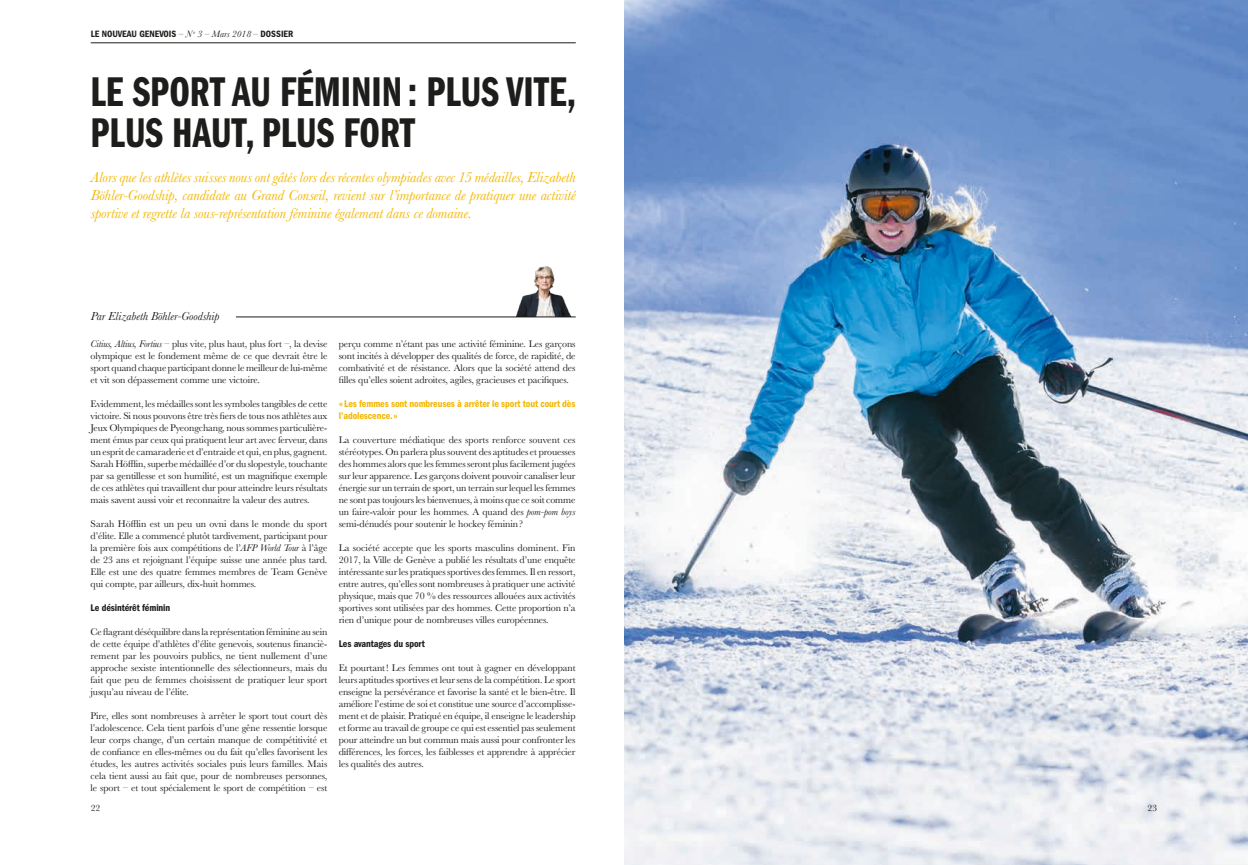
<style>
.page{position:relative;width:1248px;height:865px;background:#fff}
.page>*{position:absolute;margin:0;border:0;box-sizing:border-box;transform-origin:0 0}
.t1{font:43px/41px "ITC Franklin Gothic Std Dm Cp";color:#1d1d1b}
.t2{font:italic 15px/18px "Baskerville";letter-spacing:-.005em;color:#f3b700;text-align:justify}
.t3{font:italic 12px "Baskerville";color:#1d1d1b}
.t4{font:10px/12px "Baskerville";letter-spacing:-.01em;color:#1d1d1b;text-align:justify}
.t5{font:10px/12px "ITC Franklin Gothic Std Dm Cd";letter-spacing:-.01em;color:#f3b700}
.t6{font:10px "ITC Franklin Gothic Std Dm Cd";letter-spacing:-.01em;color:#1d1d1b}
.t7{font:9.5px "ITC Franklin Gothic Std Dm Cd";color:#1d1d1b}
.t8{font:9.5px "Baskerville";color:#1d1d1b}
.s1{font-family:"Baskerville";font-style:italic}
.s2{font-style:italic}
</style>
<div class="page">
<hr style="left:91px;top:43px;width:484px;height:1px;background:#1d1d1b">
<img style="left:624px;top:0;width:623px;height:865px">
<img style="left:511px;top:266px;width:65px;height:51px">
<hr style="left:236px;top:317px;width:339px;height:1px;background:#1d1d1b">
<p class="t7" style="left:91px;top:29px;width:204px">LE NOUVEAU GENEVOIS <span class="s1">– N</span><sup>o</sup> <span class="s1">3 – Mars 2018 –</span> DOSSIER</p>
<h1 class="t1" style="left:91px;top:72px;width:487px">LE SPORT AU FÉMININ : PLUS VITE,<br>PLUS HAUT, PLUS FORT</h1>
<p class="t2" style="left:91px;top:168px;width:486px">Alors que les athlètes suisses nous ont gâtés lors des récentes olympiades avec 15 médailles, Elizabeth Böhler-Goodship, candidate au Grand Conseil, revient sur l’importance de pratiquer une activité sportive et regrette la sous-représentation féminine également dans ce domaine.</p>
<p class="t3" style="left:91px;top:308px;width:130px">Par Elizabeth Böhler-Goodship</p>
<p class="t4" style="left:91px;top:338px;width:238px"><span class="s2">Citius, Altius, Fortius</span> – plus vite, plus haut, plus fort –, la devise olympique est le fondement même de ce que devrait être le sport quand chaque participant donne le meilleur de lui-même et vit son dépassement comme une victoire.</p>
<p class="t4" style="left:91px;top:398px;width:238px">Evidemment, les médailles sont les symboles tangibles de cette victoire. Si nous pouvons être très fiers de tous nos athlètes aux Jeux Olympiques de Pyeongchang, nous sommes particulière&shy;ment émus par ceux qui pratiquent leur art avec ferveur, dans un esprit de camaraderie et d’entraide et qui, en plus, gagnent.<br>Sarah Höfflin, superbe médaillée d’or du slopestyle, touchante par sa gentillesse et son humilité, est un magnifique exemple de ces athlètes qui travaillent dur pour atteindre leurs résultats mais savent aussi voir et reconnaitre la valeur des autres.</p>
<p class="t4" style="left:91px;top:518px;width:238px">Sarah Höfflin est un peu un ovni dans le monde du sport d’élite. Elle a commencé plutôt tardivement, participant pour la première fois aux compétitions de l’<span class="s2">AFP World Tour</span> à l’âge de 23 ans et rejoignant l’équipe suisse une année plus tard.<br>Elle est une des quatre femmes membres de Team Genève qui compte, par ailleurs, dix-huit hommes.</p>
<p class="t6" style="left:91px;top:602px;width:81px">Le désintérêt féminin</p>
<p class="t4" style="left:91px;top:626px;width:238px">Ce flagrant déséquilibre dans la représentation féminine au sein de cette équipe d’athlètes d’élite genevois, soutenus financiè&shy;rement par les pouvoirs publics, ne tient nullement d’une approche sexiste intentionnelle des sélectionneurs, mais du fait que peu de femmes choisissent de pratiquer leur sport jusqu’au niveau de l’élite.</p>
<p class="t4" style="left:91px;top:710px;width:238px">Pire, elles sont nombreuses à arrêter le sport tout court dès l’adolescence. Cela tient parfois d’une gêne ressentie lorsque leur corps change, d’un certain manque de compétitivité et de confiance en elles-mêmes ou du fait qu’elles favorisent les études, les autres activités sociales puis leurs familles. Mais cela tient aussi au fait que, pour de nombreuses personnes, le sport – et tout spécialement le sport de compétition – est</p>
<p class="t8" style="left:91px;top:801px;width:11px">22</p>
<p class="t4" style="left:339px;top:338px;width:238px">perçu comme n’étant pas une activité féminine. Les garçons sont incités à développer des qualités de force, de rapidité, de combativité et de résistance. Alors que la société attend des filles qu’elles soient adroites, agiles, gracieuses et pacifiques.</p>
<p class="t5" style="left:339px;top:398px;width:238px">«Les femmes sont nombreuses à arrêter le sport tout court dès l’adolescence.»</p>
<p class="t4" style="left:339px;top:434px;width:238px">La couverture médiatique des sports renforce souvent ces stéréotypes. On parlera plus souvent des aptitudes et prouesses des hommes alors que les femmes seront plus facilement jugées sur leur apparence. Les garçons doivent pouvoir canaliser leur énergie sur un terrain de sport, un terrain sur lequel les femmes ne sont pas toujours les bienvenues, à moins que ce soit comme un faire-valoir pour les hommes. A quand des <span class="s2">pom-pom boys </span>semi-dénudés pour soutenir le hockey féminin?</p>
<p class="t4" style="left:339px;top:542px;width:238px">La société accepte que les sports masculins dominent. Fin 2017, la Ville de Genève a publié les résultats d’une enquête intéressante sur les pratiques sportives des femmes. Il en ressort, entre autres, qu’elles sont nombreuses à pratiquer une activité physique, mais que 70 % des ressources allouées aux activités sportives sont utilisées par des hommes. Cette proportion n’a rien d’unique pour de nombreuses villes européennes.</p>
<p class="t6" style="left:339px;top:638px;width:88px">Les avantages du sport</p>
<p class="t4" style="left:339px;top:662px;width:238px">Et pourtant! Les femmes ont tout à gagner en développant leurs aptitudes sportives et leur sens de la compétition. Le sport enseigne la persévérance et favorise la santé et le bien-être. Il améliore l’estime de soi et constitue une source d’accomplisse&shy;ment et de plaisir. Pratiqué en équipe, il enseigne le leadership et forme au travail de groupe ce qui est essentiel pas seulement pour atteindre un but commun mais aussi pour confronter les différences, les forces, les faiblesses et apprendre à apprécier les qualités des autres.</p>
<p class="t8" style="left:1147px;top:801px;width:11px">23</p>
</div>
